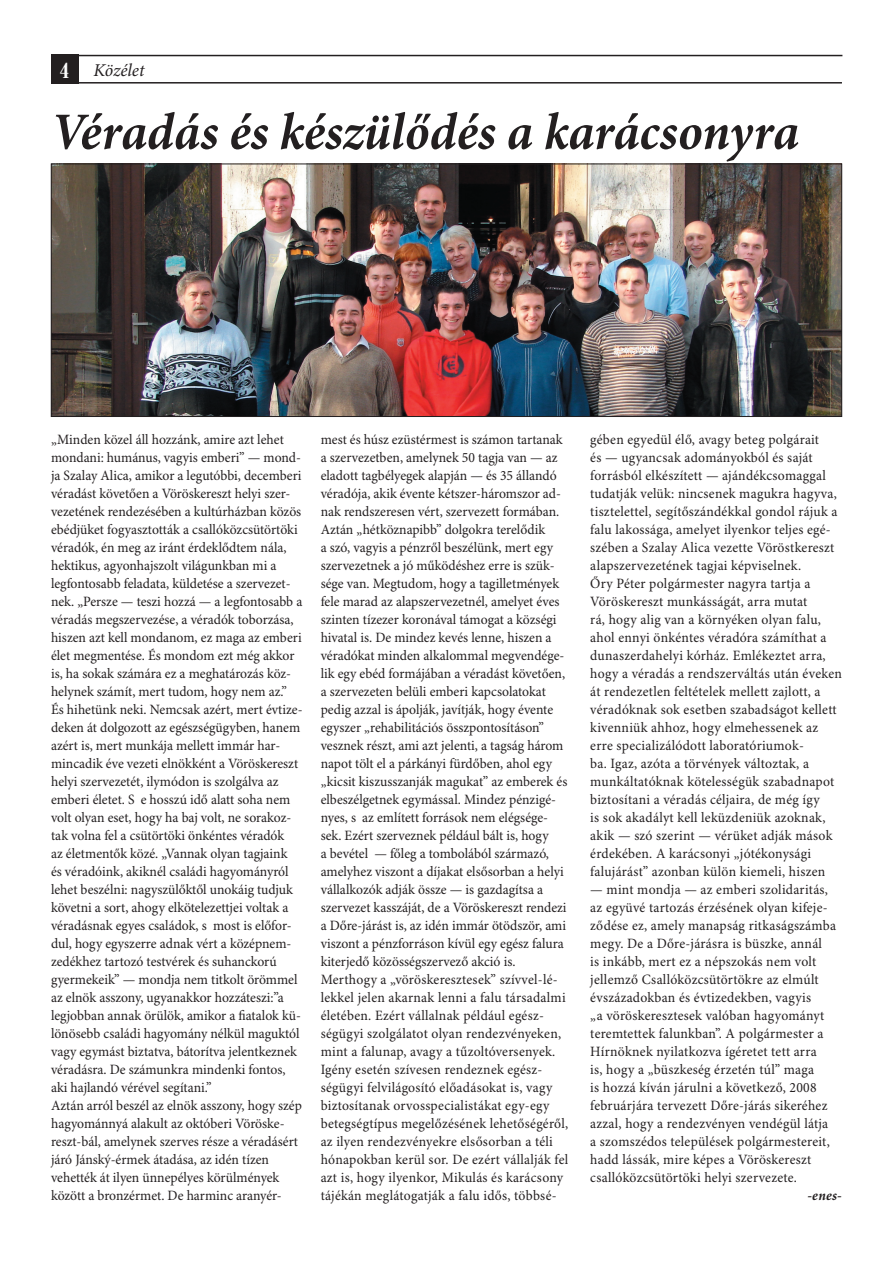
<style>
.page{position:relative;width:893px;height:1263px;background:#fff}
.page>*{position:absolute;margin:0;border:0;box-sizing:border-box;transform-origin:0 0}
.t1{font:italic 700 52.5px "Minion Pro";color:#231f20;scale:.96 1}
.t2{font:700 21.45px "Genre";color:#fff;scale:.9 1}
.t3{font:italic 18px "Minion Pro";letter-spacing:-.01em;color:#231f20}
.t4{font:14.25px/18px "Minion Pro";color:#231f20;scale:.96 1}
.t5{font:14.25px/18px "Minion Pro";letter-spacing:.02em;color:#231f20;scale:.96 1}
.t6{font:italic 700 14.25px "Minion Pro";color:#231f20;scale:.96 1}
</style>
<div class="page">
<hr style="left:51px;top:82px;width:791px;height:2px;background:#231f20">
<div style="left:51px;top:55px;width:27px;height:29px;background:#231f20"></div>
<hr style="left:52px;top:55px;width:790px;height:1px;background:#231f20">
<img style="left:53px;top:166px;width:787px;height:249px">
<div style="left:51px;top:164px;width:791px;height:253px;border:1px solid #231f20"></div>
<h2 class="t2" style="left:60px;top:60px;width:12px">4</h2>
<p class="t3" style="left:94px;top:63px;width:52px">Közélet</p>
<h1 class="t1" style="left:51px;top:111px;width:781px">Véradás és készülődés a karácsonyra</h1>
<p class="t4" style="left:51px;top:432px;width:264px">„Minden közel áll hozzánk, amire azt lehet mondani: humánus, vagyis emberi” — mond&shy;ja Szalay Alica, amikor a legutóbbi, decemberi véradást követően a Vöröskereszt helyi szer&shy;vezetének rendezésében a kultúrházban közös ebédjüket fogyasztották a csallóközcsütörtöki véradók, én meg az iránt érdeklődtem nála, hektikus, agyonhajszolt világunkban mi a legfontosabb feladata, küldetése a szervezet&shy;nek. „Persze — teszi hozzá — a legfontosabb a véradás megszervezése, a véradók toborzása, hiszen azt kell mondanom, ez maga az emberi élet megmentése. És mondom ezt még akkor is, ha sokak számára ez a meghatározás köz&shy;helynek számít, mert tudom, hogy nem az.” És hihetünk neki. Nemcsak azért, mert évtize&shy;deken át dolgozott az egészségügyben, hanem azért is, mert munkája mellett immár har&shy;mincadik éve vezeti elnökként a Vöröskereszt helyi szervezetét, ilymódon is szolgálva az emberi életet. S e hosszú idő alatt soha nem volt olyan eset, hogy ha baj volt, ne sorakoz&shy;tak volna fel a csütörtöki önkéntes véradók<br>az életmentők közé. „Vannak olyan tagjaink<br>és véradóink, akiknél családi hagyományról lehet beszélni: nagyszülőktől unokáig tudjuk követni a sort, ahogy elkötelezettjei voltak a véradásnak egyes családok, s most is előfor&shy;dul, hogy egyszerre adnak vért a középnem&shy;zedékhez tartozó testvérek és suhanckorú gyermekeik” — mondja nem titkolt örömmel az elnök asszony, ugyanakkor hozzáteszi:”a legjobban annak örülök, amikor a fiatalok kü&shy;lönösebb családi hagyomány nélkül maguktól vagy egymást biztatva, bátorítva jelentkeznek véradásra. De számunkra mindenki fontos, aki hajlandó vérével segítani.”<br>Aztán arról beszél az elnök asszony, hogy szép hagyománnyá alakult az októberi Vöröske&shy;reszt-bál, amelynek szerves része a véradásért járó Jánský-érmek átadása, az idén tízen vehették át ilyen ünnepélyes körülmények között a bronzérmet. De harminc aranyér-</p>
<p class="t4" style="left:321px;top:432px;width:259px">mest és húsz ezüstérmest is számon tartanak a szervezetben, amelynek 50 tagja van — az eladott tagbélyegek alapján — és 35 állandó véradója, akik évente kétszer-háromszor ad&shy;nak rendszeresen vért, szervezett formában.<br>Aztán „hétköznapibb” dolgokra terelődik<br>a szó, vagyis a pénzről beszélünk, mert egy szervezetnek a jó működéshez erre is szük&shy;sége van. Megtudom, hogy a tagilletmények fele marad az alapszervezetnél, amelyet éves szinten tízezer koronával támogat a községi hivatal is. De mindez kevés lenne, hiszen a véradókat minden alkalommal megvendége&shy;lik egy ebéd formájában a véradást követően, a szervezeten belüli emberi kapcsolatokat pedig azzal is ápolják, javítják, hogy évente egyszer „rehabilitációs összpontosításon” vesznek részt, ami azt jelenti, a tagság három napot tölt el a párkányi fürdőben, ahol egy „kicsit kiszusszanják magukat” az emberek és elbeszélgetnek egymással. Mindez pénzigé&shy;nyes, s az említett források nem elégsége&shy;sek. Ezért szerveznek például bált is, hogy<br>a bevétel — főleg a tombolából származó, amelyhez viszont a díjakat elsősorban a helyi vállalkozók adják össze — is gazdagítsa a szervezet kasszáját, de a Vöröskereszt rendezi a Dőre-járást is, az idén immár ötödször, ami viszont a pénzforráson kívül egy egész falura kiterjedő közösségszervező akció is.<br>Merthogy a „vöröskeresztesek” szívvel-lé&shy;lekkel jelen akarnak lenni a falu társadalmi életében. Ezért vállalnak például egész&shy;ségügyi szolgálatot olyan rendezvényeken, mint a falunap, avagy a tűzoltóversenyek.<br>Igény esetén szívesen rendeznek egész&shy;ségügyi felvilágosító előadásokat is, vagy biztosítanak orvosspecialistákat egy-egy betegségtípus megelőzésének lehetőségéről, az ilyen rendezvényekre elsősorban a téli hónapokban kerül sor. De ezért vállalják fel azt is, hogy ilyenkor, Mikulás és karácsony tájékán meglátogatják a falu idős, többsé-</p>
<p class="t5" style="left:590px;top:432px;width:264px">gében egyedül élő, avagy beteg polgárait<br>és — ugyancsak adományokból és saját forrásból elkészített — ajándékcsomaggal tudatják velük: nincsenek magukra hagyva, tisztelettel, segítőszándékkal gondol rájuk a falu lakossága, amelyet ilyenkor teljes egé&shy;szében a Szalay Alica vezette Vöröstkereszt alapszervezetének tagjai képviselnek.<br>Őry Péter polgármester nagyra tartja a Vöröskereszt munkásságát, arra mutat<br>rá, hogy alig van a környéken olyan falu, ahol ennyi önkéntes véradóra számíthat a dunaszerdahelyi kórház. Emlékeztet arra, hogy a véradás a rendszerváltás után éveken át rendezetlen feltételek mellett zajlott, a véradóknak sok esetben szabadságot kellett kivenniük ahhoz, hogy elmehessenek az erre specializálódott laboratóriumok-<br>ba. Igaz, azóta a törvények változtak, a munkáltatóknak kötelességük szabadnapot biztosítani a véradás céljaira, de még így<br>is sok akadályt kell leküzdeniük azoknak, akik — szó szerint — vérüket adják mások érdekében. A karácsonyi „jótékonysági falujárást” azonban külön kiemeli, hiszen</p>
<p class="t5" style="left:590px;top:882px;width:258px">— mint mondja — az emberi szolidaritás, az együvé tartozás érzésének olyan kifeje&shy;ződése ez, amely manapság ritkaságszámba megy. De a Dőre-járásra is büszke, annál<br>is inkább, mert ez a népszokás nem volt jellemző Csallóközcsütörtökre az elmúlt évszázadokban és évtizedekben, vagyis<br>„a vöröskeresztesek valóban hagyományt teremtettek falunkban”. A polgármester a Hírnöknek nyilatkozva ígéretet tett arra<br>is, hogy a „büszkeség érzetén túl” maga<br>is hozzá kíván járulni a következő, 2008 februárjára tervezett Dőre-járás sikeréhez azzal, hogy a rendezvényen vendégül látja a szomszédos települések polgármestereit, hadd lássák, mire képes a Vöröskereszt csallóközcsütörtöki helyi szervezete.</p>
<p class="t6" style="left:807px;top:1190px;width:38px">-enes-</p>
</div>
